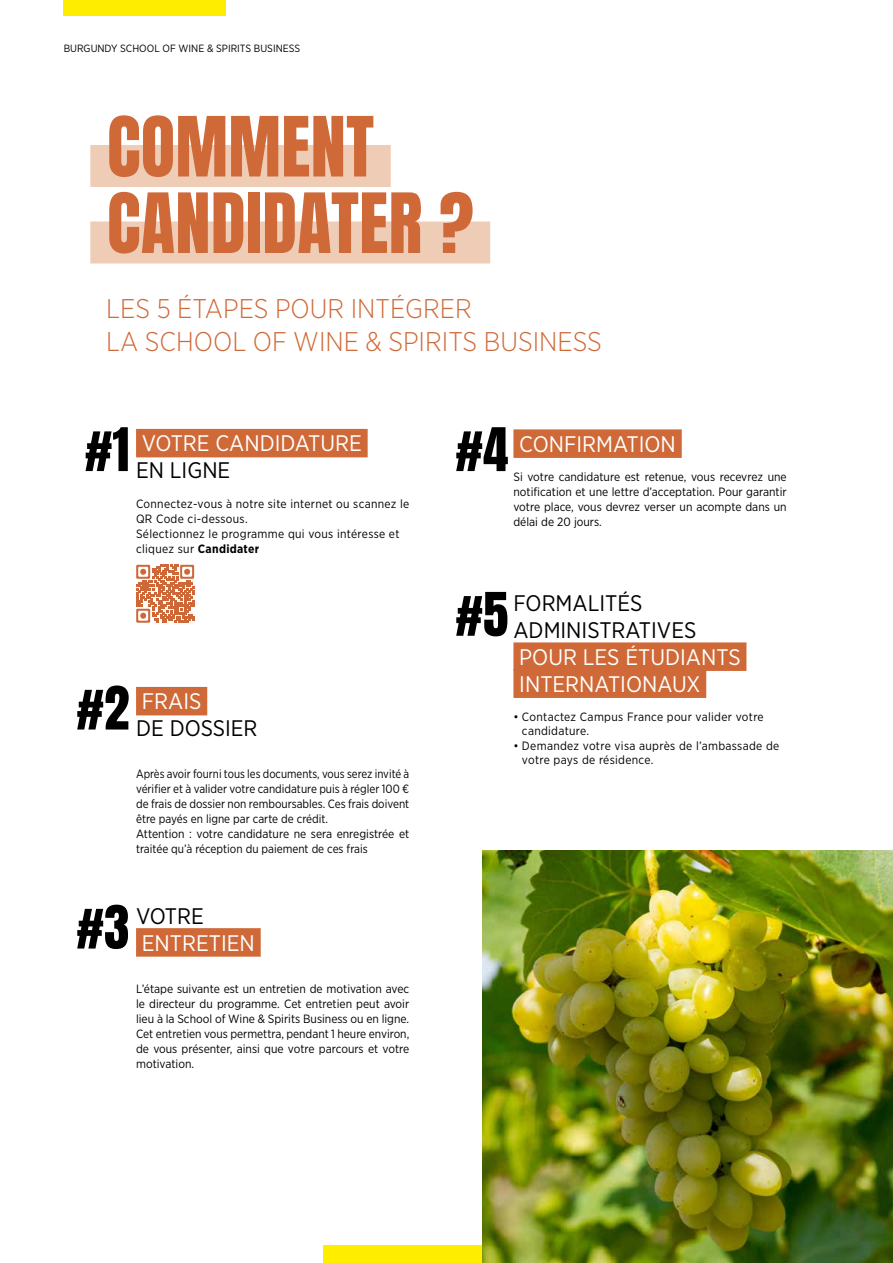
<style>
.page{position:relative;width:893px;height:1263px;background:#fff}
.page>*{position:absolute;margin:0;border:0;box-sizing:border-box;transform-origin:0 0}
.t1{font:70.5px/76.5px "Anton";letter-spacing:.005em;color:#cf6938}
.t2{font:51px "Anton";color:#000}
.t3{font:300 27px/32.4px "Gotham Narrow";color:#cf6938}
.t4{font:22.5px/27px "Gotham Narrow";color:#fff}
.t5{font:22.5px/27px "Gotham Narrow";color:#000}
.t6{font:12px/15px "Gotham Narrow";color:#000;text-align:justify}
.t7{font:12px/15px "Gotham Narrow";color:#000;scale:.94 1}
.t8{font:12px/15px "Gotham Narrow";letter-spacing:.025em;color:#000}
.t9{font:10.5px "Gotham Narrow";color:#000}
.s1{font-weight:700}
</style>
<div class="page">
<div style="left:64px;top:0;width:162px;height:16px;background:#ffed00"></div>
<div style="left:136px;top:429px;width:232px;height:28px;background:#cf6938"></div>
<div style="left:136px;top:687px;width:71px;height:28px;background:#cf6938"></div>
<div style="left:136px;top:928px;width:125px;height:29px;background:#cf6938"></div>
<div style="left:513px;top:429px;width:169px;height:29px;background:#cf6938"></div>
<div style="left:513px;top:642px;width:233px;height:29px;background:#cf6938"></div>
<div style="left:513px;top:669px;width:193px;height:29px;background:#cf6938"></div>
<div style="left:90px;top:145px;width:301px;height:42px;background:#efccb5"></div>
<div style="left:90px;top:221px;width:400px;height:42px;background:#efccb5"></div>
<img style="left:482px;top:850px;width:411px;height:413px">
<div style="left:323px;top:1246px;width:159px;height:17px;background:#ffed00"></div>
<svg style="left:137px;top:564px;width:58px;height:57px"></svg>
<svg style="left:136px;top:565px;width:58px;height:58px"></svg>
<p class="t9" style="left:64px;top:42px;width:238px">BURGUNDY SCHOOL OF WINE &amp; SPIRITS BUSINESS</p>
<h1 class="t1" style="left:107px;top:114px;width:368px">COMMENT<br>CANDIDATER ?</h1>
<h3 class="t3" style="left:106px;top:292px;width:497px">LES 5 ÉTAPES POUR INTÉGRER<br>LA SCHOOL OF WINE &amp; SPIRITS BUSINESS</h3>
<h2 class="t2" style="left:85px;top:424px;width:46px">#1</h2>
<h3 class="t4" style="left:142px;top:429px;width:221px">VOTRE CANDIDATURE</h3>
<h3 class="t5" style="left:136px;top:456px;width:96px">EN LIGNE</h3>
<p class="t8" style="left:136px;top:496px;width:275px">Connectez-vous à notre site internet ou scannez le QR Code ci-dessous.<br>Sélectionnez le programme qui vous intéresse et cliquez sur <span class="s1">Candidater</span></p>
<h2 class="t2" style="left:76px;top:682px;width:55px">#2</h2>
<h3 class="t4" style="left:142px;top:687px;width:61px">FRAIS</h3>
<h3 class="t5" style="left:136px;top:714px;width:123px">DE DOSSIER</h3>
<p class="t7" style="left:136px;top:766px;width:292px">Après avoir fourni tous les documents, vous serez invité à vérifier et à valider votre candidature puis à régler 100 € de frais de dossier non remboursables. Ces frais doivent être payés en ligne par carte de crédit.<br>Attention : votre candidature ne sera enregistrée et traitée qu’à réception du paiement de ces frais</p>
<h2 class="t2" style="left:76px;top:901px;width:55px">#3</h2>
<h3 class="t5" style="left:136px;top:902px;width:69px">VOTRE</h3>
<h3 class="t4" style="left:142px;top:929px;width:114px">ENTRETIEN</h3>
<p class="t6" style="left:136px;top:981px;width:275px">L’étape suivante est un entretien de motivation avec le directeur du programme. Cet entretien peut avoir lieu à la School of Wine &amp; Spirits Business ou en ligne.<br>Cet entretien vous permettra, pendant 1 heure environ, de vous présenter, ainsi que votre parcours et votre motivation.</p>
<h2 class="t2" style="left:455px;top:424px;width:55px">#4</h2>
<h3 class="t4" style="left:519px;top:430px;width:158px">CONFIRMATION</h3>
<p class="t6" style="left:513px;top:469px;width:275px">Si votre candidature est retenue, vous recevrez une notification et une lettre d’acceptation. Pour garantir votre place, vous devrez verser un acompte dans un délai de 20 jours.</p>
<h3 class="t5" style="left:513px;top:589px;width:184px">FORMALITÉS<br>ADMINISTRATIVES</h3>
<h3 class="t4" style="left:519px;top:643px;width:223px">POUR LES ÉTUDIANTS<br>INTERNATIONAUX</h3>
<p class="t8" style="left:522px;top:709px;width:243px;line-height:14.4px;text-indent:-9px">• Contactez Campus France pour valider votre candidature.</p>
<p class="t8" style="left:522px;top:738px;width:259px;line-height:14.4px;text-indent:-9px">• Demandez votre visa auprès de l’ambassade de votre pays de résidence.</p>
<h2 class="t2" style="left:455px;top:588px;width:55px">#5</h2>
</div>
